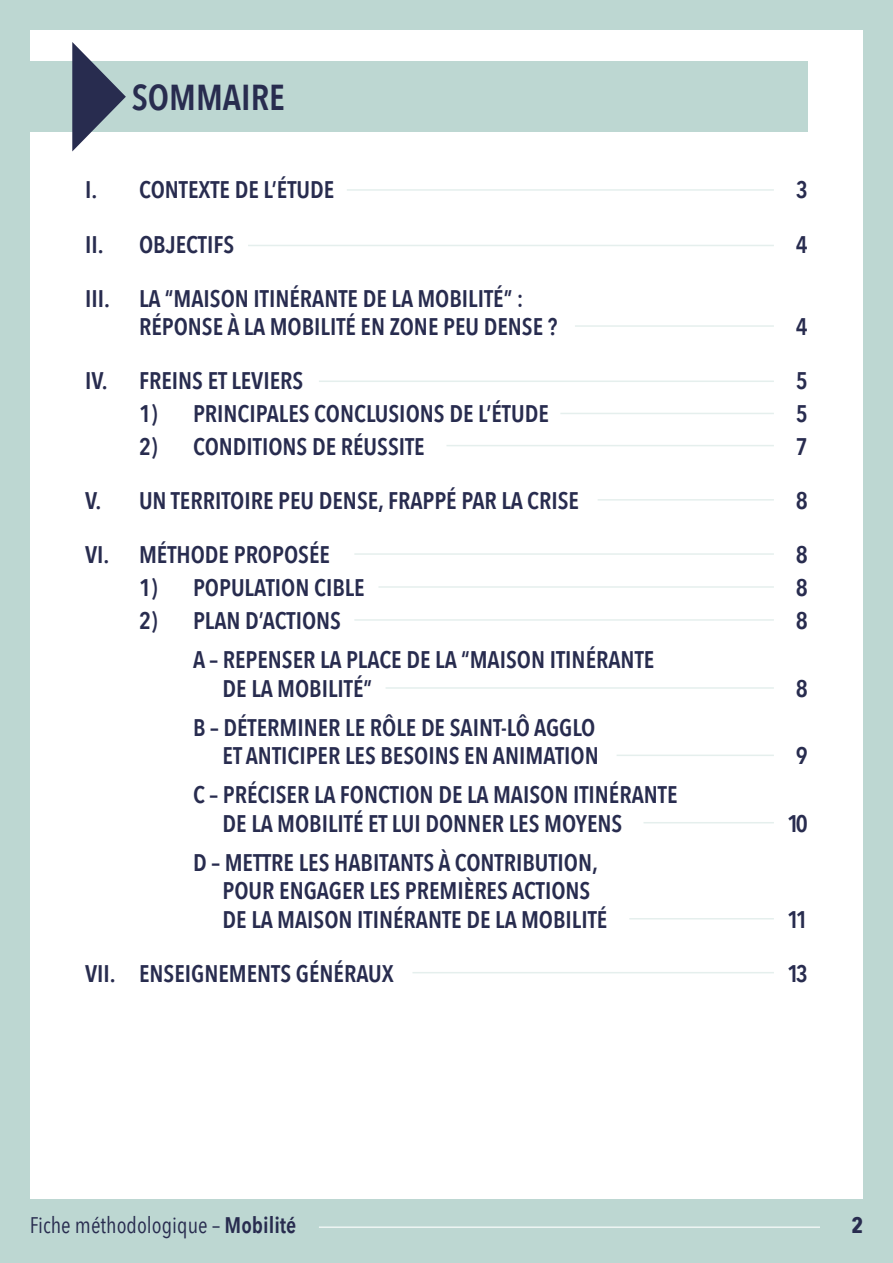
<style>
.page{position:relative;width:893px;height:1263px;background:#fff}
.page>*{position:absolute;margin:0;border:0;box-sizing:border-box;transform-origin:0 0}
.Titre_1{font:600 36px "Avenir Next Condensed";color:#282c4f}
.Style_Table_des_mati{font:600 24px "Avenir Next Condensed";color:#282c4f}
.t1{font:22.5px "Avenir Next Condensed";color:#282c4f}
.t2{font:700 22.5px "Avenir Next Condensed";color:#282c4f}
.s1{font-weight:600}
</style>
<div class="page">
<div style="left:0;top:0;width:30px;height:1263px;background:#bdd7d2"></div>
<div style="left:863px;top:0;width:30px;height:1263px;background:#bdd7d2"></div>
<div style="left:0;top:0;width:893px;height:30px;background:#bdd7d2"></div>
<div style="left:0;top:1199px;width:893px;height:64px;background:#bdd7d2"></div>
<hr style="left:319px;top:1226px;width:501px;height:2px;background:#fff">
<div style="left:0;top:61px;width:808px;height:71px;background:#bdd7d2"></div>
<svg style="left:72px;top:42px;width:54px;height:109px"></svg>
<hr style="left:347px;top:189px;width:427px;height:2px;background:#e5efed">
<hr style="left:248px;top:245px;width:526px;height:1px;background:#e5efed">
<hr style="left:575px;top:325px;width:199px;height:2px;background:#e5efed">
<hr style="left:319px;top:380px;width:455px;height:2px;background:#e5efed">
<hr style="left:560px;top:413px;width:214px;height:1px;background:#e5efed">
<hr style="left:446px;top:445px;width:328px;height:1px;background:#e5efed">
<hr style="left:598px;top:499px;width:176px;height:2px;background:#e5efed">
<hr style="left:354px;top:553px;width:420px;height:2px;background:#e5efed">
<hr style="left:378px;top:586px;width:396px;height:2px;background:#e5efed">
<hr style="left:354px;top:619px;width:420px;height:2px;background:#e5efed">
<hr style="left:386px;top:687px;width:388px;height:2px;background:#e5efed">
<hr style="left:617px;top:755px;width:157px;height:1px;background:#e5efed">
<hr style="left:643px;top:822px;width:131px;height:1px;background:#e5efed">
<hr style="left:629px;top:918px;width:145px;height:1px;background:#e5efed">
<hr style="left:412px;top:972px;width:362px;height:1px;background:#e5efed">
<p class="Titre_1" style="left:132px;top:67px;width:155px">SOMMAIRE</p>
<p class="Style_Table_des_mati" style="left:85px;top:169px;width:251px">I. CONTEXTE DE L’ÉTUDE</p>
<p class="Style_Table_des_mati" style="left:796px;top:169px;width:13px">3</p>
<p class="Style_Table_des_mati" style="left:85px;top:223px;width:151px">II. OBJECTIFS</p>
<p class="Style_Table_des_mati" style="left:796px;top:223px;width:13px">4</p>
<p class="Style_Table_des_mati" style="left:85px;top:277px;width:440px">III. LA “MAISON ITINÉRANTE DE LA MOBILITÉ” :</p>
<p class="Style_Table_des_mati" style="left:139px;top:306px;width:420px">RÉPONSE À LA MOBILITÉ EN ZONE PEU DENSE ?</p>
<p class="Style_Table_des_mati" style="left:796px;top:306px;width:13px">4</p>
<p class="Style_Table_des_mati" style="left:85px;top:360px;width:220px">IV. FREINS ET LEVIERS</p>
<p class="Style_Table_des_mati" style="left:796px;top:360px;width:13px">5</p>
<p class="Style_Table_des_mati" style="left:139px;top:393px;width:411px">1) PRINCIPALES CONCLUSIONS DE L’ÉTUDE</p>
<p class="Style_Table_des_mati" style="left:796px;top:393px;width:13px">5</p>
<p class="Style_Table_des_mati" style="left:139px;top:426px;width:287px">2) CONDITIONS DE RÉUSSITE</p>
<p class="Style_Table_des_mati" style="left:796px;top:426px;width:13px">7</p>
<p class="Style_Table_des_mati" style="left:85px;top:480px;width:496px">V. UN TERRITOIRE PEU DENSE, FRAPPÉ PAR LA CRISE</p>
<p class="Style_Table_des_mati" style="left:796px;top:480px;width:13px">8</p>
<p class="Style_Table_des_mati" style="left:85px;top:534px;width:246px">VI. MÉTHODE PROPOSÉE</p>
<p class="Style_Table_des_mati" style="left:796px;top:534px;width:13px">8</p>
<p class="Style_Table_des_mati" style="left:139px;top:567px;width:227px">1) POPULATION CIBLE</p>
<p class="Style_Table_des_mati" style="left:796px;top:567px;width:13px">8</p>
<p class="Style_Table_des_mati" style="left:139px;top:600px;width:204px">2) PLAN D’ACTIONS</p>
<p class="Style_Table_des_mati" style="left:796px;top:600px;width:13px">8</p>
<p class="Style_Table_des_mati" style="left:193px;top:639px;width:463px">A – REPENSER LA PLACE DE LA “MAISON ITINÉRANTE</p>
<p class="Style_Table_des_mati" style="left:223px;top:667px;width:151px">DE LA MOBILITÉ”</p>
<p class="Style_Table_des_mati" style="left:796px;top:667px;width:13px">8</p>
<p class="Style_Table_des_mati" style="left:193px;top:706px;width:404px">B – DÉTERMINER LE RÔLE DE SAINT-LÔ AGGLO</p>
<p class="Style_Table_des_mati" style="left:223px;top:735px;width:378px">ET ANTICIPER LES BESOINS EN ANIMATION</p>
<p class="Style_Table_des_mati" style="left:796px;top:735px;width:13px">9</p>
<p class="Style_Table_des_mati" style="left:193px;top:774px;width:486px">C – PRÉCISER LA FONCTION DE LA MAISON ITINÉRANTE</p>
<p class="Style_Table_des_mati" style="left:223px;top:802px;width:401px">DE LA MOBILITÉ ET LUI DONNER LES MOYENS</p>
<p class="Style_Table_des_mati" style="left:787px;top:802px;width:22px">10</p>
<p class="Style_Table_des_mati" style="left:193px;top:841px;width:406px">D – METTRE LES HABITANTS À CONTRIBUTION,</p>
<p class="Style_Table_des_mati" style="left:223px;top:870px;width:369px">POUR ENGAGER LES PREMIÈRES ACTIONS</p>
<p class="Style_Table_des_mati" style="left:223px;top:898px;width:386px">DE LA MAISON ITINÉRANTE DE LA MOBILITÉ</p>
<p class="Style_Table_des_mati" style="left:787px;top:898px;width:22px">11</p>
<p class="Style_Table_des_mati" style="left:85px;top:952px;width:310px">VII. ENSEIGNEMENTS GÉNÉRAUX</p>
<p class="Style_Table_des_mati" style="left:787px;top:952px;width:22px">13</p>
<p class="t1" style="left:30px;top:1206px;width:268px">Fiche méthodologique – <span class="s1">Mobilité</span></p>
<p class="t2" style="left:851px;top:1211px;width:13px">2</p>
</div>
